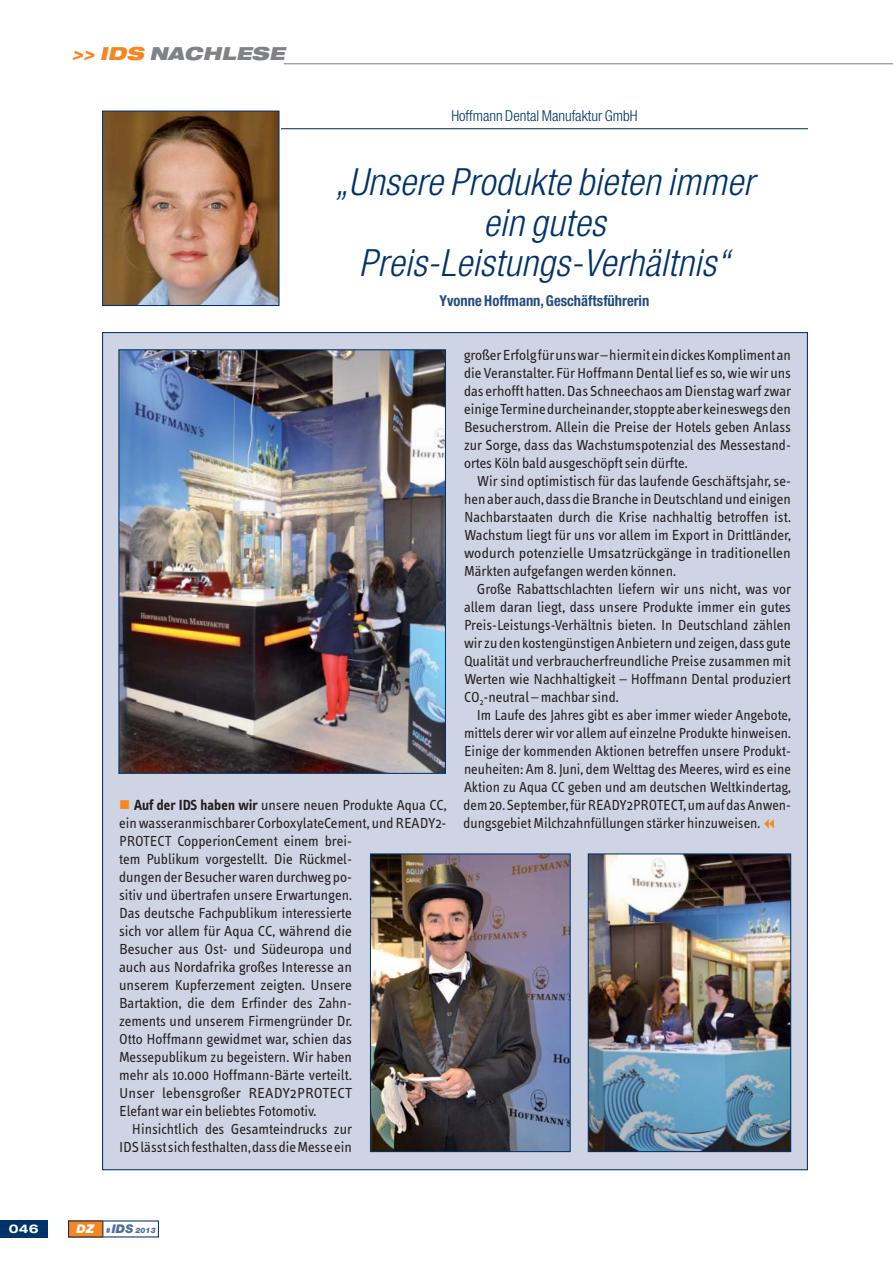
<style>
.page{position:relative;width:893px;height:1263px;background:#fff}
.page>*{position:absolute;margin:0;border:0;box-sizing:border-box;transform-origin:0 0}
.t1{font:italic 300 condensed 37.5px/40.5px "Helvetica Neue";color:#003369;text-align:center}
.t2{font:italic 900 expanded 18px "Helvetica Neue";color:#808285}
.t3{font:15px/18px "Info Text";color:#231f20;text-align:justify}
.t4{font:700 condensed 15px "Helvetica Neue";color:#244d7f}
.t5{font:300 condensed 15px "Helvetica Neue";color:#003369}
.t6{font:700 expanded 12px "Helvetica Neue";color:#fff}
.t7{font:italic 900 7.5px "Helvetica Neue";color:#516b98}
.s1{color:#f6861f}
.s2{font-weight:700}
.s3{font-size:12px;color:#fff}
.s4{font-size:12px}
</style>
<div class="page">
<div style="left:68px;top:1220px;width:35px;height:17px;background:#f6861f"></div>
<div style="left:0;top:1220px;width:48px;height:17px;background:#003369"></div>
<svg style="left:102px;top:1221px;width:1px;height:16px"></svg>
<hr style="left:284px;top:63px;width:609px;height:1px;background:#808285">
<hr style="left:281px;top:128px;width:527px;height:1px;background:#003369">
<img style="left:104px;top:113px;width:173px;height:191px">
<div style="left:102px;top:111px;width:177px;height:195px;border:1px solid #003369"></div>
<div style="left:103px;top:333px;width:704px;height:836px;background:#ced4e4"></div>
<img style="left:372px;top:855px;width:197px;height:295px">
<div style="left:370px;top:853px;width:201px;height:299px;border:1px solid #003369"></div>
<img style="left:590px;top:855px;width:199px;height:295px">
<div style="left:588px;top:853px;width:203px;height:299px;border:1px solid #003369"></div>
<img style="left:120px;top:351px;width:324px;height:421px">
<div style="left:118px;top:349px;width:328px;height:425px;border:1px solid #003369"></div>
<p class="t2" style="left:72px;top:45px;width:218px"><span class="s1">&gt;&gt; IDS</span> NACHLESE</p>
<p class="t5" style="left:451px;top:110px;width:188px">Hoffmann Dental Manufaktur GmbH</p>
<h1 class="t1" style="left:335px;top:165px;width:427px">„Unsere Produkte bieten immer ein gutes<br>Preis-Leistungs-Verhältnis“</h1>
<p class="t4" style="left:440px;top:295px;width:211px">Yvonne Hoffmann, Geschäftsführerin</p>
<p class="t3" style="left:119px;top:797px;width:329px"><span class="s1">■</span> <span class="s2">Auf der IDS haben wir</span> unsere neuen Produkte Aqua CC,</p>
<p class="t3" style="left:119px;top:815px;width:329px">ein wasseranmischbarer CorboxylateCement, und READY2-</p>
<p class="t3" style="left:119px;top:833px;width:234px">PROTECT CopperionCement einem brei-</p>
<p class="t3" style="left:119px;top:851px;width:234px">tem Publikum vorgestellt. Die Rückmel-</p>
<p class="t3" style="left:119px;top:869px;width:234px">dungen der Besucher waren durchweg po-</p>
<p class="t3" style="left:119px;top:887px;width:234px">sitiv und übertrafen unsere Erwartungen.</p>
<p class="t3" style="left:119px;top:905px;width:234px">Das deutsche Fachpublikum interessierte</p>
<p class="t3" style="left:119px;top:923px;width:234px">sich vor allem für Aqua CC, während die</p>
<p class="t3" style="left:119px;top:941px;width:234px">Besucher aus Ost- und Südeuropa und</p>
<p class="t3" style="left:119px;top:959px;width:234px">auch aus Nordafrika großes Interesse an</p>
<p class="t3" style="left:119px;top:977px;width:234px">unserem Kupferzement zeigten. Unsere</p>
<p class="t3" style="left:119px;top:995px;width:234px">Bartaktion, die dem Erfinder des Zahn-</p>
<p class="t3" style="left:119px;top:1013px;width:234px">zements und unserem Firmengründer Dr.</p>
<p class="t3" style="left:119px;top:1031px;width:234px">Otto Hoffmann gewidmet war, schien das</p>
<p class="t3" style="left:119px;top:1049px;width:234px">Messepublikum zu begeistern. Wir haben</p>
<p class="t3" style="left:119px;top:1067px;width:234px">mehr als 10.000 Hoffmann-Bärte verteilt.</p>
<p class="t3" style="left:119px;top:1085px;width:234px">Unser lebensgroßer READY2PROTECT</p>
<p class="t3" style="left:119px;top:1103px;width:199px">Elefant war ein beliebtes Fotomotiv.</p>
<p class="t3" style="left:132px;top:1121px;width:222px">Hinsichtlich des Gesamteindrucks zur</p>
<p class="t3" style="left:119px;top:1139px;width:234px">IDS lässt sich festhalten, dass die Messe ein</p>
<p class="t3" style="left:464px;top:347px;width:328px">großer Erfolg für uns war – hiermit ein dickes Kompliment an die Veranstalter. Für Hoffmann Dental lief es so, wie wir uns das erhofft hatten. Das Schneechaos am Dienstag warf zwar einige Termine durcheinander, stoppte aber keineswegs den Besucherstrom. Allein die Preise der Hotels geben Anlass zur Sorge, dass das Wachstumspotenzial des Messestand&shy;ortes Köln bald ausgeschöpft sein dürfte.</p>
<p class="t3" style="left:464px;top:473px;width:328px;text-indent:13px">Wir sind optimistisch für das laufende Geschäftsjahr, se&shy;hen aber auch, dass die Branche in Deutschland und einigen Nachbarstaaten durch die Krise nachhaltig betroffen ist.<br>Wachstum liegt für uns vor allem im Export in Drittländer, wodurch potenzielle Umsatzrückgänge in traditionellen Märkten aufgefangen werden können.</p>
<p class="t3" style="left:464px;top:581px;width:328px;text-indent:13px">Große Rabattschlachten liefern wir uns nicht, was vor allem daran liegt, dass unsere Produkte immer ein gutes Preis-Leistungs-Verhältnis bieten. In Deutschland zählen wir zu den kostengünstigen Anbietern und zeigen, dass gute Qualität und verbraucherfreundliche Preise zusammen mit Werten wie Nachhaltigkeit – Hoffmann Dental produziert CO<sub>2</sub>-neutral – machbar sind.</p>
<p class="t3" style="left:463px;top:707px;width:329px;text-indent:13px">Im Laufe des Jahres gibt es aber immer wieder Angebote, mittels derer wir vor allem auf einzelne Produkte hinweisen.<br>Einige der kommenden Aktionen betreffen unsere Produkt&shy;neuheiten: Am 8. Juni, dem Welttag des Meeres, wird es eine Aktion zu Aqua CC geben und am deutschen Weltkindertag, dem 20. September, für READY2PROTECT, um auf das Anwen&shy;dungsgebiet Milchzahnfüllungen stärker hinzuweisen.</p>
<p class="t6" style="left:9px;top:1224px;width:31px">046</p>
<p class="t7" style="left:77px;top:1227px;width:81px"><span class="s3">DZ</span> #<span class="s4">IDS</span> 2013</p>
</div>
